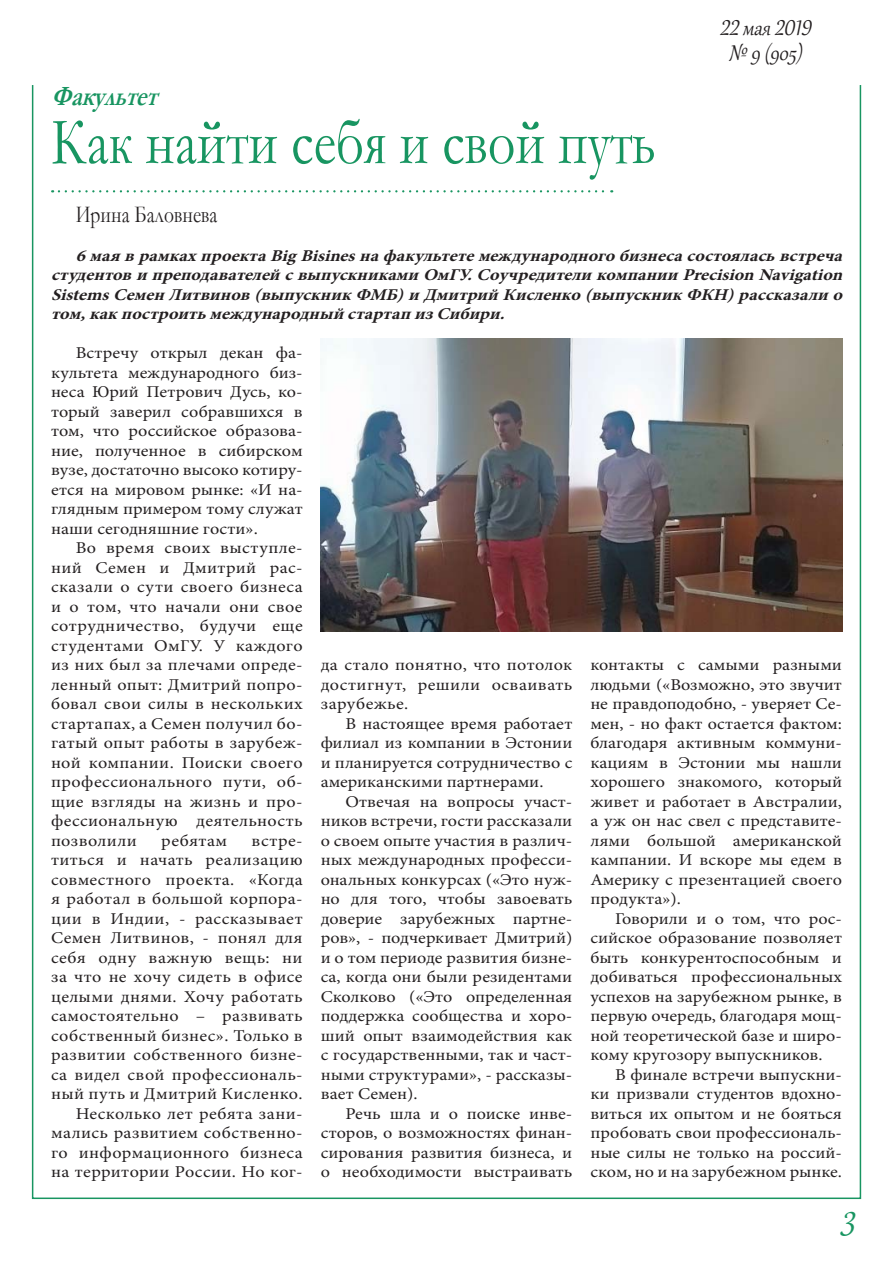
<style>
.page{position:relative;width:893px;height:1263px;background:#fff}
.page>*{position:absolute;margin:0;border:0;box-sizing:border-box;transform-origin:0 0}
.t1{font:67.5px "Garamond";color:#189561;scale:.8 1}
.t2{font:italic 45px "Gabriola";color:#189561;scale:.88 1}
.t3{font:italic 700 28.2px "Garamond";color:#189561;scale:.8 1}
.t4{font:italic 26.25px/25.2px "Gabriola";color:#231f20;scale:.88 1}
.t5{font:24.3px "Garamond";color:#231f20;scale:.8 1}
.t6{font:16.5px/19.5px "Minion Pro";letter-spacing:.015em;color:#231f20;text-align:justify;scale:1.1 1}
.t7{font:italic 700 16.5px/19.5px "Minion Pro";letter-spacing:-.01em;color:#231f20;text-align:justify;scale:1.1 1}
</style>
<div class="page">
<svg style="left:59px;top:190px;width:553px;height:2px"></svg>
<img style="left:321px;top:339px;width:521px;height:292px">
<h3 class="t4" style="left:729px;top:18px;width:89px;text-indent:13px">мая<br>№ 9 (905)</h3>
<h3 class="t3" style="left:51px;top:80px;width:144px">Факультет</h3>
<h1 class="t1" style="left:51px;top:105px;width:757px">Как найти себя и свой путь</h1>
<h3 class="t5" style="left:76px;top:201px;width:179px">Ирина Баловнева</h3>
<p class="t7" style="left:51px;top:247px;width:724px;text-indent:25px">6 мая в рамках проекта Big Bisinesна факультете международного бизнеса состоялась встреча студентов и преподавателей свыпускниками ОмГУ.Соучредители компании Precision Navigation SistemsСемен Литвинов (выпускник ФМБ)и Дмитрий Кисленко (выпускник ФКН)рассказали о том,как построить международный стартап из Сибири.</p>
<p class="t6" style="left:51px;top:344px;width:230px;text-indent:25px">Встречу открыл декан фа&shy;культета международного биз&shy;неса Юрий Петрович Дусь, ко&shy;торый заверил собравшихся в том, что российское образова&shy;ние, полученное в сибирском вузе, достаточно высоко котиру&shy;ется на мировом рынке: «И на&shy;глядным примером тому служат наши сегодняшние гости».</p>
<p class="t6" style="left:51px;top:539px;width:230px;text-indent:25px">Во время своих выступле&shy;ний Семен и Дмитрий рас&shy;сказали о сути своего бизнеса и о том, что начали они свое сотрудничество, будучи еще студентами ОмГУ. У каждого из них был за плечами опреде&shy;ленный опыт: Дмитрий попро&shy;бовал свои силы в нескольких стартапах, а Семен получил бо&shy;гатый опыт работы в зарубеж&shy;ной компании. Поиски своего профессионального пути, об&shy;щие взгляды на жизнь и про&shy;фессиональную деятельность позволили</p>
<p class="t6" style="left:590px;top:656px;width:230px">контакты с самыми разными людьми («Возможно, это звучит не правдоподобно, - уверяет Се&shy;мен, - но факт остается фактом: благодаря активным коммуни&shy;кациям в Эстонии мы нашли хорошего знакомого, который живет и работает в Австралии, а уж он нас свел с представите&shy;лями большой американской кампании. И вскоре мы едем в Америку с презентацией своего продукта»).</p>
<p class="t6" style="left:590px;top:910px;width:230px;text-indent:25px">Говорили и о том, что рос&shy;сийское образование позволяет быть конкурентоспособным и добиваться профессиональных успехов на зарубежном рынке, в первую очередь, благодаря мощ&shy;ной теоретической базе и широ&shy;кому кругозору выпускников.</p>
<p class="t6" style="left:590px;top:1066px;width:230px;text-indent:25px">В финале встречи выпускни&shy;ки призвали студентов вдохно&shy;виться их опытом и не бояться пробовать свои профессиональ&shy;ные силы не только на россий&shy;ском, но и на зарубежном рынке.</p>
<p class="t6" style="left:321px;top:656px;width:230px">да стало понятно, что потолок достигнут, решили осваивать зарубежье.</p>
<p class="t6" style="left:321px;top:715px;width:230px;text-indent:25px">В настоящее время работает филиал из компании в Эстонии и планируется сотрудничество с американскими партнерами.</p>
<p class="t6" style="left:321px;top:793px;width:230px;text-indent:25px">Отвечая на вопросы участ&shy;ников встречи, гости рассказали о своем опыте участия в различ&shy;ных международных професси&shy;ональных конкурсах («Это нуж&shy;но для того, чтобы завоевать доверие зарубежных партне&shy;ров», - подчеркивает Дмитрий) и о том периоде развития бизне&shy;са, когда они были резидентами Сколково («Это определенная поддержка сообщества и хоро&shy;ший опыт взаимодействия как с государственными, так и част&shy;ными структурами», - рассказы&shy;вает Семен).</p>
<p class="t6" style="left:321px;top:1105px;width:230px;text-indent:25px">Речь шла и о поиске инве&shy;сторов, о возможностях финан&shy;сирования развития бизнеса, и о необходимости выстраивать</p>
<p class="t6" style="left:161px;top:832px;width:61px">ребятам</p>
<p class="t6" style="left:51px;top:832px;width:230px;text-align:right">встре-<br>титься и начать реализацию совместного проекта. «Когда я работал в большой корпора&shy;ции в Индии, - рассказывает<br>Семен Литвинов, - понял для себя одну важную вещь: ни за что не хочу сидеть в офисе целыми днями. Хочу работать самостоятельно – развивать собственный бизнес». Только в развитии собственного бизне&shy;са видел свой профессиональ&shy;ный путь и Дмитрий Кисленко.<br>Несколько лет ребята зани&shy;мались развитием собственно&shy;го информационного бизнеса на территории России. Но ког-</p>
<h2 class="t2" style="left:842px;top:1197px;width:25px">3</h2>
</div>
